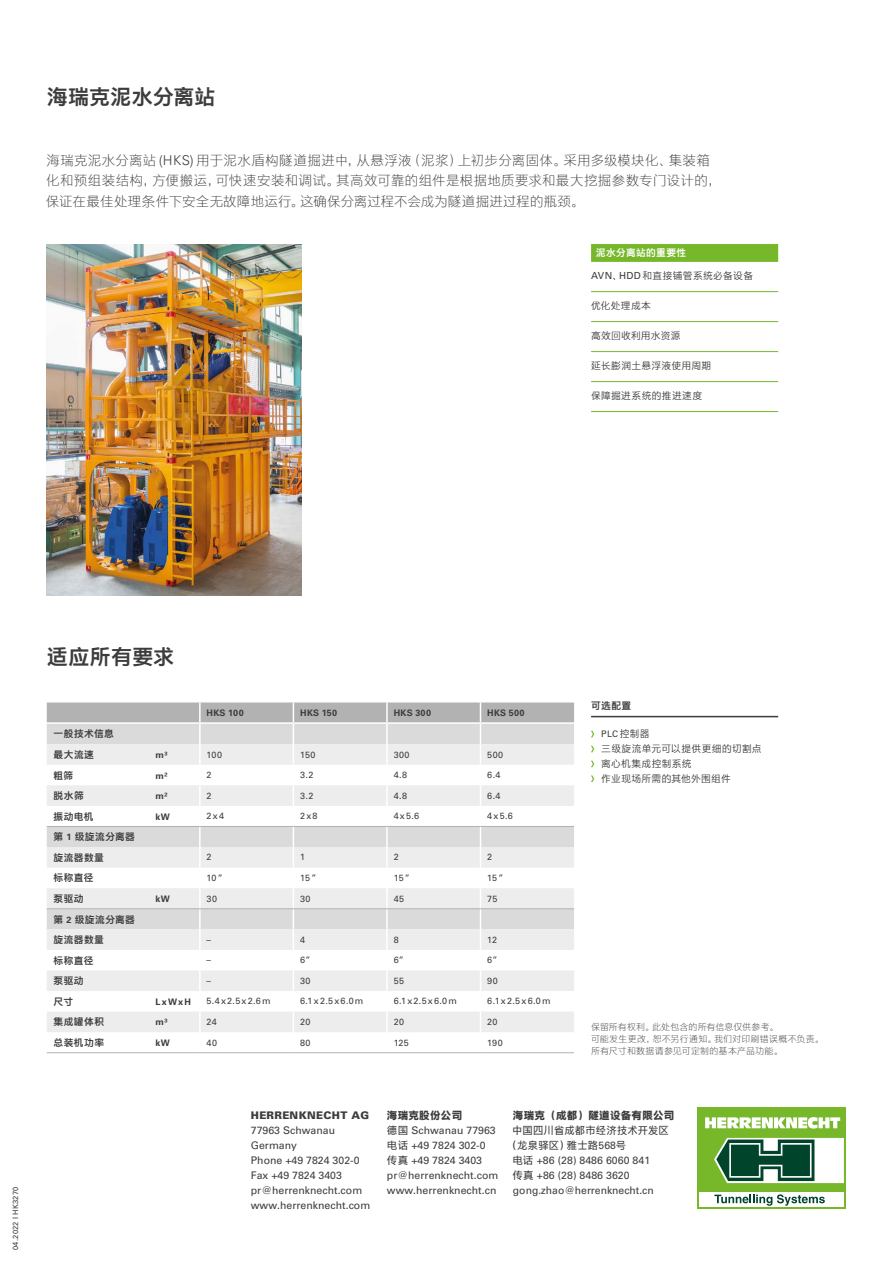
<style>
.page{position:relative;width:893px;height:1263px;background:#fff}
.page>*{position:absolute;margin:0;border:0;box-sizing:border-box;transform-origin:0 0}
.t1{font:21px "M Ying Hei PRC W7";letter-spacing:.01em;color:#3c3c3b}
.t2{font:13.5px/20.9px "M Ying Hei PRC W3";letter-spacing:.02em;color:#3c3c3b}
.t3{font:10.5px/14.9px "Univers LT Pro 55 Roman";color:#3c3c3b}
.t4{font:10.5px/14.9px "M Ying Hei PRC W5";letter-spacing:.02em;color:#3c3c3b}
.t5{font:10.5px "M Ying Hei PRC W8";letter-spacing:.025em;color:#3c3c3b}
.t6{font:900 10.5px "Univers LT Pro 75";letter-spacing:.025em;color:#3c3c3b}
.t7{font:9.75px/14.9px "M Ying Hei PRC W4";letter-spacing:.03em;color:#3c3c3b}
.t8{font:9.75px/20.5px "M Ying Hei PRC W7";letter-spacing:.045em;color:#3c3c3b}
.t9{font:9.75px "M Ying Hei PRC W7";letter-spacing:.04em;color:#fff}
.t10{font:9px "Univers LT Pro 55 Roman";letter-spacing:.055em;color:#3c3c3b}
.t11{font:9px/12px "M Ying Hei PRC W3";letter-spacing:.02em;color:#3c3c3b}
.t12{font:700 9px "Univers LT Pro 65";letter-spacing:.03em;color:#3c3c3b}
.t13{font:7.5px "Univers LT Pro 55 Roman";letter-spacing:.03em;color:#3c3c3b}
.s1{font-family:"Univers LT Pro 45";font-weight:300}
.s2{font-family:"Univers LT Pro 55 Roman"}
.s3{font-family:"Univers LT Pro 65";font-weight:700;font-size:9px}
.s4{font-family:"M Ying Hei PRC W4";font-size:9.75px}
.s5{font-family:"M Ying Hei PRC W5"}
</style>
<div class="page">
<img style="left:47px;top:244px;width:255px;height:351px">
<svg style="left:47px;top:702px;width:527px;height:330px"></svg>
<hr style="left:47px;top:1052px;width:153px;height:1px;background:#b3b2b2">
<hr style="left:200px;top:1052px;width:93px;height:1px;background:#b3b2b2">
<hr style="left:293px;top:1052px;width:94px;height:1px;background:#b3b2b2">
<hr style="left:387px;top:1052px;width:93px;height:1px;background:#b3b2b2">
<hr style="left:480px;top:1052px;width:94px;height:1px;background:#b3b2b2">
<hr style="left:47px;top:722px;width:153px;height:2px;background:#fff">
<hr style="left:200px;top:722px;width:93px;height:2px;background:#fff">
<hr style="left:293px;top:722px;width:94px;height:2px;background:#fff">
<hr style="left:387px;top:722px;width:93px;height:2px;background:#fff">
<hr style="left:480px;top:722px;width:94px;height:2px;background:#fff">
<hr style="left:47px;top:826px;width:153px;height:1px;background:#b3b2b2">
<hr style="left:200px;top:826px;width:93px;height:1px;background:#b3b2b2">
<hr style="left:293px;top:826px;width:94px;height:1px;background:#b3b2b2">
<hr style="left:387px;top:826px;width:93px;height:1px;background:#b3b2b2">
<hr style="left:480px;top:826px;width:94px;height:1px;background:#b3b2b2">
<hr style="left:47px;top:908px;width:153px;height:1px;background:#b3b2b2">
<hr style="left:200px;top:908px;width:93px;height:1px;background:#b3b2b2">
<hr style="left:293px;top:908px;width:94px;height:1px;background:#b3b2b2">
<hr style="left:387px;top:908px;width:93px;height:1px;background:#b3b2b2">
<hr style="left:480px;top:908px;width:94px;height:1px;background:#b3b2b2">
<hr style="left:591px;top:716px;width:187px;height:1px;background:#3c3c3b">
<svg style="left:591px;top:730px;width:4px;height:53px"></svg>
<div style="left:591px;top:244px;width:187px;height:18px;background:#76b82a"></div>
<hr style="left:591px;top:291px;width:187px;height:1px;background:#76b82a">
<hr style="left:591px;top:321px;width:187px;height:1px;background:#76b82a">
<hr style="left:591px;top:351px;width:187px;height:1px;background:#76b82a">
<hr style="left:591px;top:381px;width:187px;height:1px;background:#76b82a">
<hr style="left:591px;top:411px;width:187px;height:1px;background:#76b82a">
<div style="left:697px;top:1107px;width:149px;height:101px;background:#76b82a"></div>
<div style="left:699px;top:1192px;width:145px;height:15px;background:#fff"></div>
<svg style="left:705px;top:1117px;width:135px;height:11px"></svg>
<svg style="left:714px;top:1138px;width:130px;height:45px;background:#729985"></svg>
<svg style="left:714px;top:1194px;width:111px;height:12px"></svg>
<h1 class="t1" style="left:47px;top:84px;width:170px">海瑞克泥水分离站</h1>
<p class="t2" style="left:46px;top:149px;width:677px">海瑞克泥水分离站 (<span class="s1">HKS</span>) 用于泥水盾构隧道掘进中，从悬浮液（泥浆）上初步分离固体。采用多级模块化、集装箱化和预组装结构，方便搬运，可快速安装和调试。其高效可靠的组件是根据地质要求和最大挖掘参数专门设计的，保证在最佳处理条件下安全无故障地运行。这确保分离过程不会成为隧道掘进过程的瓶颈。</p>
<p class="t9" style="left:596px;top:247px;width:92px">泥水分离站的重要性</p>
<p class="t7" style="left:591px;top:268px;width:164px"><span class="s2">AVN</span>、<span class="s2">HDD</span>和直接铺管系统必备设备</p>
<p class="t7" style="left:591px;top:298px;width:61px">优化处理成本</p>
<p class="t7" style="left:591px;top:328px;width:91px">高效回收利用水资源</p>
<p class="t7" style="left:591px;top:358px;width:122px">延长膨润土悬浮液使用周期</p>
<p class="t7" style="left:591px;top:388px;width:113px">保障掘进系统的推进速度</p>
<p class="t13" style="left:11px;top:1250px;width:65px;rotate:-90deg">04.2022 I HK3270</p>
<h1 class="t1" style="left:47px;top:643px;width:129px">适应所有要求</h1>
<p class="t12" style="left:207px;top:706px;width:39px">HKS 100</p>
<p class="t12" style="left:300px;top:706px;width:38px">HKS 150</p>
<p class="t12" style="left:394px;top:706px;width:39px">HKS 300</p>
<p class="t12" style="left:487px;top:706px;width:39px">HKS 500</p>
<p class="t8" style="left:54px;top:723px;width:62px;line-height:21.1px">一般技术信息最大流速</p>
<p class="t12" style="left:156px;top:748px;width:13px">m³</p>
<p class="t10" style="left:207px;top:749px;width:17px">100</p>
<p class="t10" style="left:300px;top:749px;width:17px">150</p>
<p class="t10" style="left:394px;top:749px;width:17px">300</p>
<p class="t10" style="left:487px;top:749px;width:17px">500</p>
<p class="t8" style="left:54px;top:765px;width:21px">粗筛</p>
<p class="t12" style="left:156px;top:769px;width:13px">m²</p>
<p class="t10" style="left:207px;top:769px;width:7px">2</p>
<p class="t10" style="left:300px;top:769px;width:15px">3.2</p>
<p class="t10" style="left:394px;top:769px;width:15px">4.8</p>
<p class="t10" style="left:487px;top:769px;width:15px">6.4</p>
<p class="t8" style="left:54px;top:785px;width:32px">脱水筛</p>
<p class="t12" style="left:156px;top:789px;width:13px">m²</p>
<p class="t10" style="left:207px;top:790px;width:7px">2</p>
<p class="t10" style="left:300px;top:790px;width:15px">3.2</p>
<p class="t10" style="left:394px;top:790px;width:15px">4.8</p>
<p class="t10" style="left:487px;top:790px;width:15px">6.4</p>
<p class="t8" style="left:54px;top:806px;width:41px">振动电机</p>
<p class="t12" style="left:156px;top:810px;width:16px">kW</p>
<p class="t10" style="left:207px;top:811px;width:19px">2x4</p>
<p class="t10" style="left:300px;top:811px;width:19px">2x8</p>
<p class="t10" style="left:394px;top:811px;width:27px">4x5.6</p>
<p class="t10" style="left:487px;top:811px;width:27px">4x5.6</p>
<p class="t8" style="left:54px;top:826px;width:83px">第 <span class="s3">1</span> 级旋流分离器旋流器数量</p>
<p class="t10" style="left:207px;top:852px;width:7px">2</p>
<p class="t10" style="left:300px;top:852px;width:7px">1</p>
<p class="t10" style="left:394px;top:852px;width:7px">2</p>
<p class="t10" style="left:487px;top:852px;width:7px">2</p>
<p class="t8" style="left:54px;top:867px;width:42px">标称直径</p>
<p class="t10" style="left:207px;top:872px;width:18px">10”</p>
<p class="t10" style="left:300px;top:872px;width:18px">15”</p>
<p class="t10" style="left:394px;top:872px;width:18px">15”</p>
<p class="t10" style="left:487px;top:872px;width:18px">15”</p>
<p class="t8" style="left:54px;top:888px;width:32px">泵驱动</p>
<p class="t12" style="left:156px;top:892px;width:16px">kW</p>
<p class="t10" style="left:207px;top:893px;width:12px">30</p>
<p class="t10" style="left:300px;top:893px;width:12px">30</p>
<p class="t10" style="left:394px;top:893px;width:12px">45</p>
<p class="t10" style="left:487px;top:893px;width:12px">75</p>
<p class="t8" style="left:54px;top:909px;width:83px">第 <span class="s3">2</span> 级旋流分离器旋流器数量</p>
<p class="t10" style="left:207px;top:934px;width:6px">–</p>
<p class="t10" style="left:300px;top:934px;width:7px">4</p>
<p class="t10" style="left:394px;top:934px;width:7px">8</p>
<p class="t10" style="left:487px;top:934px;width:11px">12</p>
<p class="t8" style="left:54px;top:950px;width:42px">标称直径</p>
<p class="t10" style="left:207px;top:954px;width:6px">–</p>
<p class="t10" style="left:300px;top:954px;width:12px">6”</p>
<p class="t10" style="left:394px;top:954px;width:12px">6”</p>
<p class="t10" style="left:487px;top:954px;width:12px">6”</p>
<p class="t8" style="left:54px;top:970px;width:32px">泵驱动</p>
<p class="t10" style="left:207px;top:975px;width:6px">–</p>
<p class="t10" style="left:300px;top:975px;width:12px">30</p>
<p class="t10" style="left:394px;top:975px;width:12px">55</p>
<p class="t10" style="left:487px;top:975px;width:12px">90</p>
<p class="t8" style="left:54px;top:991px;width:21px">尺寸</p>
<p class="t12" style="left:156px;top:995px;width:37px">LxWxH</p>
<p class="t10" style="left:207px;top:996px;width:65px">5.4x2.5x2.6m</p>
<p class="t10" style="left:300px;top:996px;width:65px">6.1x2.5x6.0m</p>
<p class="t10" style="left:394px;top:996px;width:65px">6.1x2.5x6.0m</p>
<p class="t10" style="left:487px;top:996px;width:65px">6.1x2.5x6.0m</p>
<p class="t8" style="left:54px;top:1011px;width:52px">集成罐体积</p>
<p class="t12" style="left:156px;top:1016px;width:13px">m³</p>
<p class="t10" style="left:207px;top:1016px;width:12px">24</p>
<p class="t10" style="left:300px;top:1016px;width:12px">20</p>
<p class="t10" style="left:394px;top:1016px;width:12px">20</p>
<p class="t10" style="left:487px;top:1016px;width:12px">20</p>
<p class="t8" style="left:54px;top:1032px;width:52px">总装机功率</p>
<p class="t12" style="left:156px;top:1036px;width:16px">kW</p>
<p class="t10" style="left:207px;top:1037px;width:12px">40</p>
<p class="t10" style="left:300px;top:1037px;width:12px">80</p>
<p class="t10" style="left:394px;top:1037px;width:17px">125</p>
<p class="t10" style="left:487px;top:1037px;width:17px">190</p>
<p class="t8" style="left:591px;top:696px;width:42px">可选配置</p>
<p class="t10" style="left:601px;top:728px;width:50px">PLC<span class="s4">控制器</span></p>
<p class="t7" style="left:601px;top:741px;width:162px">三级旋流单元可以提供更细的切割点离心机集成控制系统<br>作业现场所需的其他外围组件</p>
<p class="t11" style="left:591px;top:1020px;width:234px">保留所有权利。此处包含的所有信息仅供参考。<br>可能发生更改，恕不另行通知。我们对印刷错误概不负责。所有尺寸和数据请参见可定制的基本产品功能。</p>
<p class="t6" style="left:251px;top:1108px;width:120px">HERRENKNECHT AG</p>
<p class="t3" style="left:251px;top:1123px;width:121px">77963 Schwanau<br>Germany<br>Phone +49 7824 302-0<br>Fax +49 7824 3403 pr@herrenknecht.com www.herrenknecht.com</p>
<p class="t5" style="left:387px;top:1109px;width:77px">海瑞克股份公司</p>
<p class="t3" style="left:387px;top:1123px;width:113px"><span class="s5">德国</span> Schwanau 77963<span class="s5">电话</span> +49 7824 302-0<span class="s5">传真</span> +49 7824 3403 pr@herrenknecht.com www.herrenknecht.cn</p>
<p class="t5" style="left:513px;top:1109px;width:163px">海瑞克（成都）隧道设备有限公司</p>
<p class="t4" style="left:507px;top:1123px;width:163px;text-indent:5px">中国四川省成都市经济技术开发区（龙泉驿区）雅士路<span class="s2">568</span>号</p>
<p class="t3" style="left:512px;top:1153px;width:143px"><span class="s5">电话</span> +86 (28) 8486 6060 841<span class="s5">传真</span> +86 (28) 8486 3620 gong.zhao@herrenknecht.cn</p>
</div>
